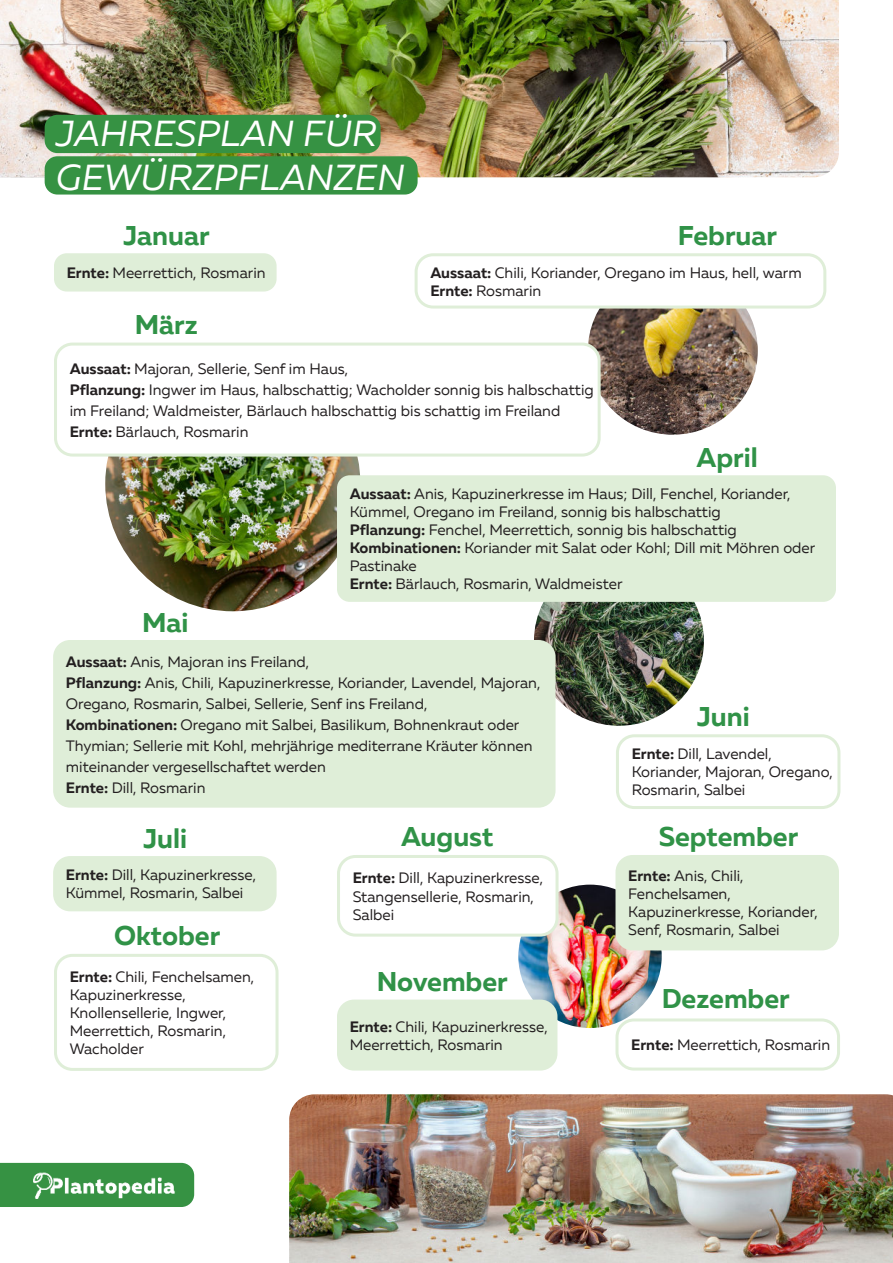
<style>
.page{position:relative;width:893px;height:1263px;background:#fff}
.page>*{position:absolute;margin:0;border:0;box-sizing:border-box;transform-origin:0 0}
.t1{font:italic 36px/43.2px "Muller";color:#fff}
.t2{font:700 27px "Muller";color:#309247}
.t3{font:15px/18px "Muller";color:#231f20}
.s1{font-weight:700}
</style>
<div class="page">
<img style="left:588px;top:309px;width:170px;height:126px">
<img style="left:518px;top:885px;width:144px;height:143px;border-radius:72px">
<img style="left:105px;top:356px;width:255px;height:255px;border-radius:128px">
<img style="left:534px;top:602px;width:170px;height:124px">
<img style="left:0;top:0;width:839px;height:177px">
<img style="left:289px;top:1094px;width:604px;height:169px">
<div style="left:45px;top:115px;width:336px;height:38px;background:#369243;border-radius:13px"></div>
<div style="left:45px;top:156px;width:373px;height:39px;background:#369243;border-radius:13px"></div>
<div style="left:0;top:1163px;width:194px;height:44px;background:#369243"></div>
<div style="left:54px;top:253px;width:223px;height:39px;background:#dfeed8;border-radius:13px"></div>
<div style="left:616px;top:734px;width:224px;height:75px;border:3px solid #dfeed8;border-radius:17px"></div>
<div style="left:415px;top:253px;width:411px;height:56px;border:3px solid #dfeed8;border-radius:17px"></div>
<div style="left:53px;top:640px;width:502px;height:168px;background:#dfeed8;border-radius:17px"></div>
<div style="left:55px;top:344px;width:544px;height:111px;background:#fff;border-radius:17px"></div>
<div style="left:54px;top:343px;width:547px;height:114px;border:3px solid #dfeed8;border-radius:17px"></div>
<div style="left:53px;top:856px;width:224px;height:55px;background:#dfeed8;border-radius:17px"></div>
<div style="left:338px;top:856px;width:219px;height:79px;background:#fff;border-radius:17px"></div>
<div style="left:337px;top:855px;width:221px;height:81px;border:3px solid #dfeed8;border-radius:17px"></div>
<div style="left:615px;top:855px;width:224px;height:95px;background:#dfeed8;border-radius:17px"></div>
<div style="left:337px;top:999px;width:220px;height:71px;background:#dfeed8;border-radius:17px"></div>
<div style="left:54px;top:954px;width:225px;height:117px;border:3px solid #dfeed8;border-radius:17px"></div>
<div style="left:615px;top:1018px;width:225px;height:52px;border:3px solid #dfeed8;border-radius:17px"></div>
<div style="left:337px;top:475px;width:499px;height:127px;background:#dfeed8;border-radius:13px"></div>
<img style="left:28px;top:1170px;width:150px;height:29px">
<h1 class="t1" style="left:56px;top:112px;width:350px">JAHRESPLAN FÜR<br>GEWÜRZPFLANZEN</h1>
<h2 class="t2" style="left:124px;top:225px;width:88px">Januar</h2>
<h2 class="t2" style="left:678px;top:225px;width:101px">Februar</h2>
<p class="t3" style="left:67px;top:265px;width:200px"><span class="s1">Ernte:</span> Meerrettich, Rosmarin</p>
<h2 class="t2" style="left:135px;top:314px;width:64px">März</h2>
<p class="t3" style="left:430px;top:265px;width:373px"><span class="s1">Aussaat:</span> Chili, Koriander, Oregano im Haus, hell, warm<br><span class="s1">Ernte:</span> Rosmarin</p>
<p class="t3" style="left:70px;top:359px;width:525px;line-height:21px"><span class="s1">Aussaat:</span> Majoran, Sellerie, Senf im Haus,<br><span class="s1">Pflanzung:</span> Ingwer im Haus, halbschattig; Wacholder sonnig bis halbschattig im Freiland; Waldmeister, Bärlauch halbschattig bis schattig im Freiland <span class="s1">Ernte:</span> Bärlauch, Rosmarin</p>
<h2 class="t2" style="left:696px;top:447px;width:63px">April</h2>
<h2 class="t2" style="left:142px;top:612px;width:48px">Mai</h2>
<p class="t3" style="left:350px;top:486px;width:467px"><span class="s1">Aussaat:</span> Anis, Kapuzinerkresse im Haus; Dill, Fenchel, Koriander, Kümmel, Oregano im Freiland, sonnig bis halbschattig<br><span class="s1">Pflanzung:</span> Fenchel, Meerrettich, sonnig bis halbschattig <span class="s1">Kombinationen:</span> Koriander mit Salat oder Kohl; Dill mit Möhren oder Pastinake<br><span class="s1">Ernte:</span> Bärlauch, Rosmarin, Waldmeister</p>
<p class="t3" style="left:66px;top:652px;width:476px;line-height:21px"><span class="s1">Aussaat:</span> Anis, Majoran ins Freiland,<br><span class="s1">Pflanzung:</span> Anis, Chili, Kapuzinerkresse, Koriander, Lavendel, Majoran, Oregano, Rosmarin, Salbei, Sellerie, Senf ins Freiland, <span class="s1">Kombinationen:</span> Oregano mit Salbei, Basilikum, Bohnenkraut oder Thymian; Sellerie mit Kohl, mehrjährige mediterrane Kräuter können miteinander vergesellschaftet werden<br><span class="s1">Ernte:</span> Dill, Rosmarin</p>
<h2 class="t2" style="left:144px;top:828px;width:45px">Juli</h2>
<h2 class="t2" style="left:401px;top:827px;width:94px">August</h2>
<h2 class="t2" style="left:697px;top:706px;width:54px">Juni</h2>
<p class="t3" style="left:632px;top:747px;width:203px"><span class="s1">Ernte:</span> Dill, Lavendel,<br>Koriander, Majoran, Oregano,<br>Rosmarin, Salbei</p>
<h2 class="t2" style="left:659px;top:827px;width:141px">September</h2>
<p class="t3" style="left:66px;top:868px;width:192px"><span class="s1">Ernte:</span> Dill, Kapuzinerkresse,<br>Kümmel, Rosmarin, Salbei</p>
<p class="t3" style="left:353px;top:871px;width:192px"><span class="s1">Ernte:</span> Dill, Kapuzinerkresse,<br>Stangensellerie, Rosmarin,<br>Salbei</p>
<p class="t3" style="left:628px;top:869px;width:191px"><span class="s1">Ernte:</span> Anis, Chili,<br>Fenchelsamen,<br>Kapuzinerkresse, Koriander,<br>Senf, Rosmarin, Salbei</p>
<h2 class="t2" style="left:114px;top:926px;width:108px">Oktober</h2>
<p class="t3" style="left:70px;top:969px;width:186px"><span class="s1">Ernte:</span> Chili, Fenchelsamen,<br>Kapuzinerkresse,<br>Knollensellerie, Ingwer,<br>Meerrettich, Rosmarin,<br>Wacholder</p>
<h2 class="t2" style="left:377px;top:971px;width:132px">November</h2>
<p class="t3" style="left:350px;top:1019px;width:199px"><span class="s1">Ernte:</span> Chili, Kapuzinerkresse,<br>Meerrettich, Rosmarin</p>
<h2 class="t2" style="left:662px;top:988px;width:130px">Dezember</h2>
<p class="t3" style="left:631px;top:1037px;width:200px"><span class="s1">Ernte:</span> Meerrettich, Rosmarin</p>
</div>
